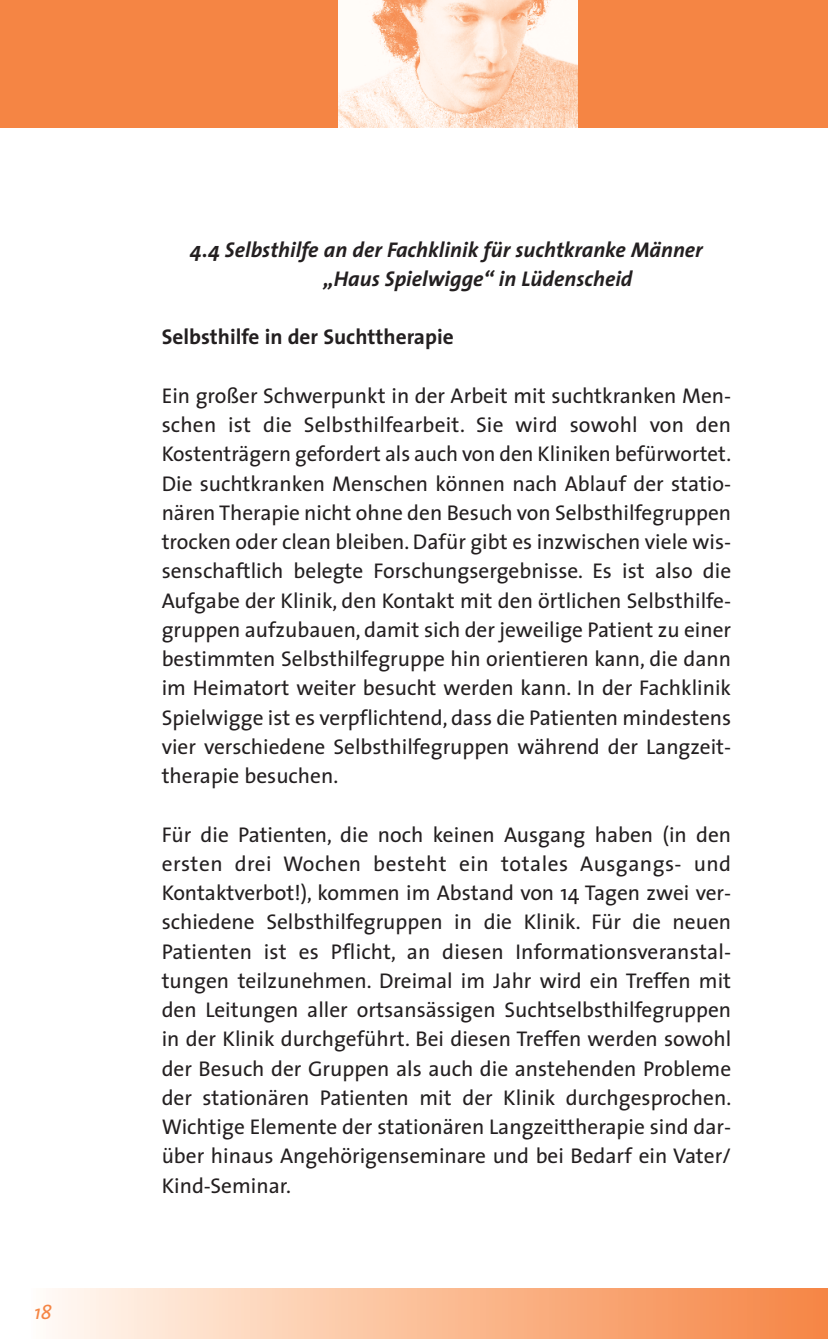
<style>
.page{position:relative;width:828px;height:1339px;background:#fff}
.page>*{position:absolute;margin:0;border:0;box-sizing:border-box;transform-origin:0 0}
.t1{font:21.38px/29.2px "The Sans";color:#231f20;text-align:justify}
.t2{font:italic 700 21.38px/29.2px "The Sans";color:#231f20}
.t3{font:700 21.38px "The Sans";color:#231f20}
.t4{font:italic 20.25px "The Sans";color:#f58544}
</style>
<div class="page">
<div style="left:0;top:0;width:338px;height:128px;background:#f58544"></div>
<div style="left:575px;top:0;width:253px;height:128px;background:#f58544"></div>
<div style="left:32px;top:1288px;width:796px;height:51px;background:linear-gradient(to right,#fffaf3,#f68441)"></div>
<img style="left:338px;top:0;width:240px;height:128px">
<p class="t4" style="left:34px;top:1304px;width:19px">18</p>
<p class="t2" style="left:324px;top:237px;width:381px;text-indent:-134px">4.4 Selbsthilfe an der Fachklinik für suchtkranke Männer „Haus Spielwigge“ in Lüdenscheid</p>
<p class="t3" style="left:162px;top:329px;width:294px">Selbsthilfe in der Suchttherapie</p>
<p class="t1" style="left:162px;top:383px;width:571px">Ein großer Schwerpunkt in der Arbeit mit suchtkranken Men&shy;schen ist die Selbsthilfearbeit. Sie wird sowohl von den Kostenträgern gefordert als auch von den Kliniken befürwortet.<br>Die suchtkranken Menschen können nach Ablauf der statio&shy;nären Therapie nicht ohne den Besuch von Selbsthilfegruppen trocken oder clean bleiben. Dafür gibt es inzwischen viele wis&shy;senschaftlich belegte Forschungsergebnisse. Es ist also die Aufgabe der Klinik, den Kontakt mit den örtlichen Selbsthilfe&shy;gruppen aufzubauen, damit sich der jeweilige Patient zu einer bestimmten Selbsthilfegruppe hin orientieren kann, die dann im Heimatort weiter besucht werden kann. In der Fachklinik Spielwigge ist es verpflichtend, dass die Patienten mindestens vier verschiedene Selbsthilfegruppen während der Langzeit&shy;therapie besuchen.</p>
<p class="t1" style="left:162px;top:822px;width:571px">Für die Patienten, die noch keinen Ausgang haben (in den ersten drei Wochen besteht ein totales Ausgangs- und Kontaktverbot!), kommen im Abstand von 14 Tagen zwei ver&shy;schiedene Selbsthilfegruppen in die Klinik. Für die neuen Patienten ist es Pflicht, an diesen Informationsveranstal&shy;tungen teilzunehmen. Dreimal im Jahr wird ein Treffen mit den Leitungen aller ortsansässigen Suchtselbsthilfegruppen in der Klinik durchgeführt. Bei diesen Treffen werden sowohl der Besuch der Gruppen als auch die anstehenden Probleme der stationären Patienten mit der Klinik durchgesprochen.<br>Wichtige Elemente der stationären Langzeittherapie sind dar&shy;über hinaus Angehörigenseminare und bei Bedarf ein Vater/ Kind-Seminar.</p>
</div>
